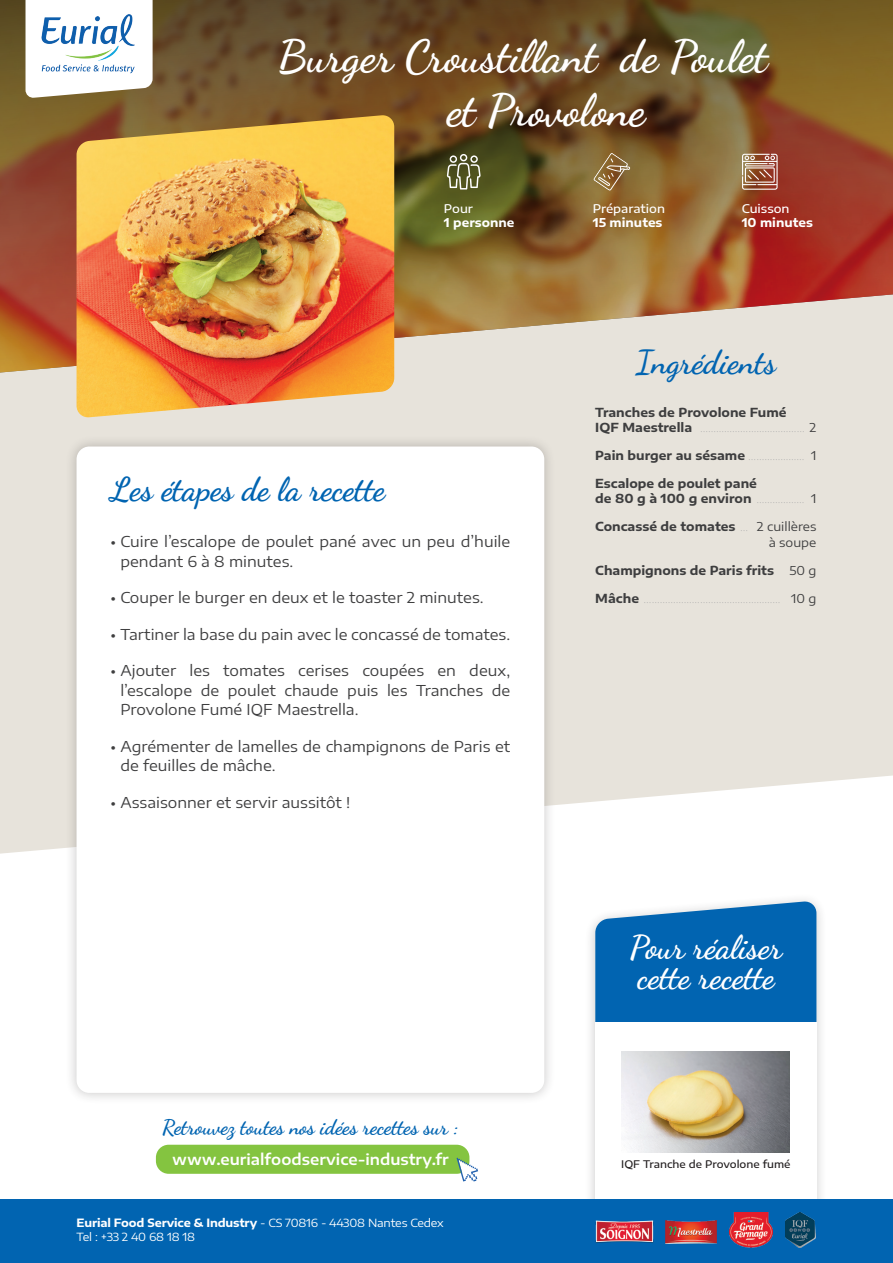
<style>
.page{position:relative;width:893px;height:1263px;background:#fff}
.page>*{position:absolute;margin:0;border:0;box-sizing:border-box;transform-origin:0 0}
.t1{font:700 45px/54px "Dancing Script";color:#fff}
.t2{font:700 33px "Dancing Script";color:#0164b1}
.t3{font:700 33px/30px "Dancing Script";color:#fff}
.t4{font:700 21px "Dancing Script";color:#0164b1}
.t5{font:15px/19.5px "Encode Sans Expanded";color:#3e3e3f}
.t6{font:600 15px "Encode Sans Expanded";color:#fff}
.t7{font:700 12.3px/15.3px "Encode Sans Expanded";color:#3e3e3f}
.t8{font:100 12.3px "Encode Sans Expanded";color:#939598}
.t9{font:12.3px "Encode Sans Expanded";color:#3e3e3f}
.t10{font:700 12px "Encode Sans Expanded";color:#fff}
.t11{font:500 12px "Encode Sans Expanded";color:#fff}
.t12{font:11.25px/13.5px "Encode Sans Expanded";letter-spacing:-.015em;color:#fff}
.t13{font:500 10.5px "Encode Sans Expanded";color:#231f20}
.s1{font-weight:700}
.s2{font-weight:100;color:#939598}
.s3{font-weight:400}
.s4{font-weight:700;color:#3e3e3f}
.s5{font-weight:400;color:#3e3e3f}
</style>
<div class="page">
<svg style="left:590px;top:899px;width:231px;height:300px;fill:#f0f0f0"></svg>
<svg style="left:595px;top:900px;width:221px;height:122px;background:#1670b7"></svg>
<div style="left:595px;top:1022px;width:221px;height:208px;background:#fff"></div>
<svg style="left:0;top:374px;width:893px;height:480px;background:#e9e5de"></svg>
<img style="left:0;top:0;width:893px;height:374px">
<div style="left:65px;top:435px;width:491px;height:669px;background:#231f20;opacity:.25"></div>
<div style="left:77px;top:446px;width:467px;height:647px;background:#fff;border-radius:13px"></div>
<div style="left:0;top:1199px;width:893px;height:64px;background:#0164b1"></div>
<img style="left:77px;top:115px;width:317px;height:303px">
<svg style="left:26px;top:0;width:127px;height:98px"></svg>
<img style="left:40px;top:13px;width:97px;height:61px">
<svg style="left:742px;top:154px;width:36px;height:36px"></svg>
<svg style="left:593px;top:153px;width:38px;height:38px"></svg>
<svg style="left:447px;top:154px;width:34px;height:36px"></svg>
<img style="left:590px;top:1197px;width:64px;height:46px">
<img style="left:666px;top:1220px;width:50px;height:23px">
<img style="left:730px;top:1212px;width:42px;height:35px">
<img style="left:785px;top:1212px;width:30px;height:35px">
<div style="left:156px;top:1145px;width:313px;height:29px;background:#84c440;border-radius:13px"></div>
<svg style="left:457px;top:1158px;width:21px;height:23px"></svg>
<img style="left:622px;top:1051px;width:168px;height:101px">
<h1 class="t1" style="left:447px;top:29px;width:322px;text-indent:-169px">Burger Croustillant de Poulet et Provolone</h1>
<p class="t11" style="left:444px;top:200px;width:31px">Pour</p>
<p class="t10" style="left:444px;top:213px;width:72px">1 personne</p>
<h2 class="t2" style="left:111px;top:469px;width:276px">Les étapes de la recette</h2>
<p class="t5" style="left:120px;top:531px;width:391px;text-indent:-10px">• Cuire l’escalope de poulet pané avec un peu d’huile pendant 6 à 8 minutes.</p>
<p class="t5" style="left:111px;top:587px;width:375px">• Couper le burger en deux et le toaster 2 minutes.</p>
<p class="t5" style="left:111px;top:623px;width:401px">• Tartiner la base du pain avec le concassé de tomates.</p>
<p class="t5" style="left:120px;top:660px;width:391px;text-align:justify;text-indent:-10px">• Ajouter les tomates cerises coupées en deux, l’escalope de poulet chaude puis les Tranches de Provolone Fumé IQF Maestrella.</p>
<p class="t5" style="left:120px;top:735px;width:391px;text-indent:-10px">• Agrémenter de lamelles de champignons de Paris et de feuilles de mâche.</p>
<p class="t5" style="left:111px;top:791px;width:241px">• Assaisonner et servir aussitôt !</p>
<h3 class="t4" style="left:162px;top:1114px;width:298px">Retrouvez toutes nos idées recettes sur :</h3>
<p class="t6" style="left:172px;top:1148px;width:278px">www.eurialfoodservice-industry.fr</p>
<p class="t12" style="left:77px;top:1215px;width:369px"><span class="s1">Eurial Food Service &amp; Industry</span> - CS 70816 - 44308 Nantes Cedex<br>Tel : +33 2 40 68 18 18</p>
<p class="t11" style="left:593px;top:200px;width:74px">Préparation</p>
<p class="t10" style="left:593px;top:213px;width:71px">15 minutes</p>
<p class="t11" style="left:742px;top:200px;width:49px">Cuisson</p>
<p class="t10" style="left:742px;top:213px;width:73px">10 minutes</p>
<h2 class="t2" style="left:636px;top:341px;width:142px">Ingrédients</h2>
<p class="t7" style="left:595px;top:403px;width:223px">Tranches de Provolone Fumé<br>IQF Maestrella <span class="s2">…………………………………</span> <span class="s3">2</span></p>
<p class="t7" style="left:595px;top:447px;width:223px">Pain burger au sésame <span class="s2">…………………</span> <span class="s3">1</span></p>
<p class="t7" style="left:595px;top:475px;width:223px">Escalope de poulet pané<br>de 80 g à 100 g environ <span class="s2">………………</span> <span class="s3">1</span></p>
<p class="t7" style="left:595px;top:518px;width:223px;text-align:right">Concassé de tomates <span class="s2">…</span> <span class="s3">2 cuillères à soupe</span></p>
<p class="t7" style="left:595px;top:562px;width:180px">Champignons de Paris frits</p>
<p class="t9" style="left:789px;top:561px;width:29px">50 g</p>
<p class="t8" style="left:595px;top:590px;width:223px"><span class="s4">Mâche</span> …………………………………………… <span class="s5">10 g</span></p>
<h2 class="t3" style="left:630px;top:932px;width:154px">Pour réaliser cette recette</h2>
<p class="t13" style="left:621px;top:1157px;width:171px">IQF Tranche de Provolone fumé</p>
</div>
